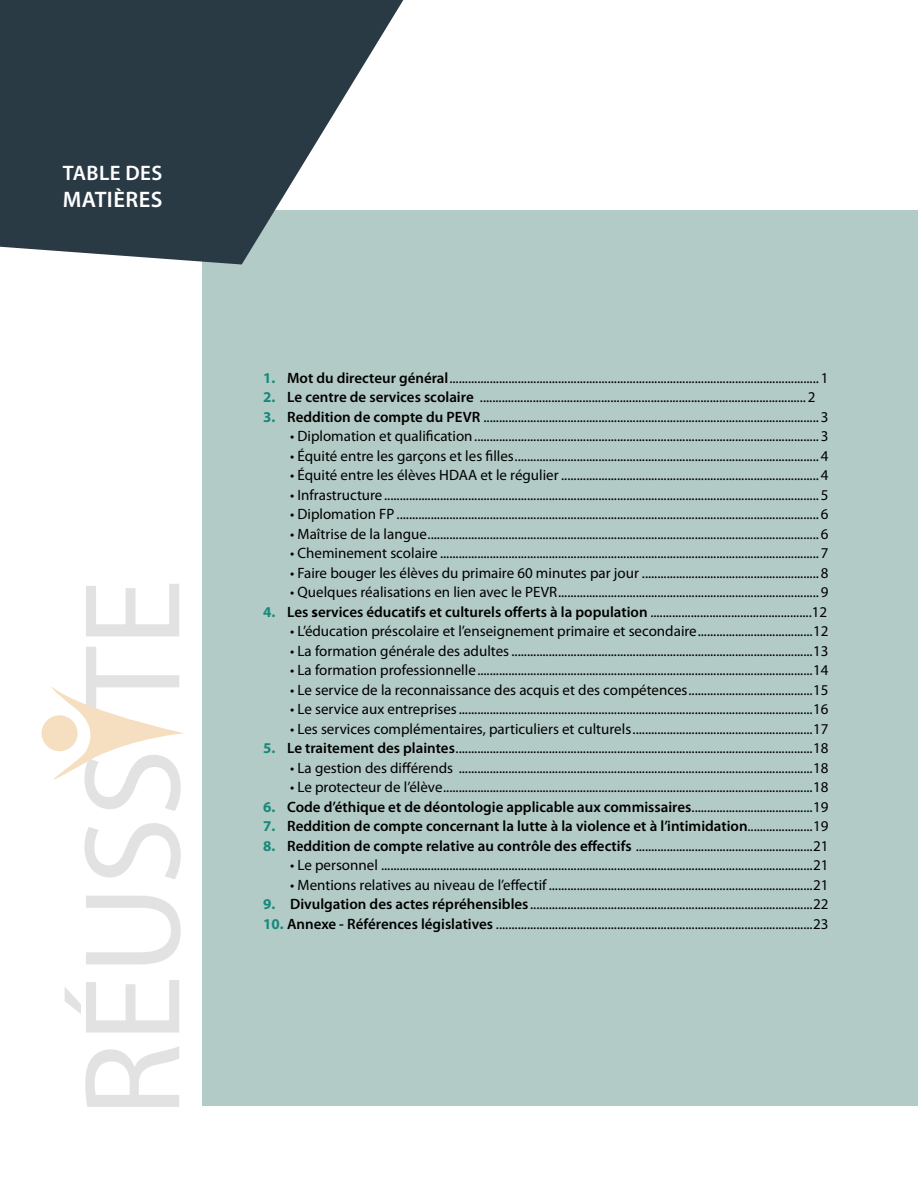
<style>
.page{position:relative;width:918px;height:1188px;background:#fff}
.page>*{position:absolute;margin:0;border:0;box-sizing:border-box;transform-origin:0 0}
.t1{font:600 22.5px "Myriad Pro";letter-spacing:.02em;color:#fff}
.t2{font:600 21px "Myriad Pro";letter-spacing:.02em;color:#fff}
.t3{font:15px "Myriad Pro";color:#000}
.t4{font:600 15px "Myriad Pro";color:#000}
.s1{font-weight:700;color:#158a7b}
.s2{font-weight:600}
.s3{font-weight:700}
.s4{font-weight:400}
</style>
<div class="page">
<div style="left:202px;top:211px;width:716px;height:895px;background:#b3cbc6"></div>
<svg style="left:0;top:0;width:403px;height:265px;fill:#2a3a45"></svg>
<svg style="left:85px;top:1046px;width:94px;height:61px"></svg>
<svg style="left:65px;top:980px;width:114px;height:53px"></svg>
<svg style="left:86px;top:896px;width:95px;height:68px"></svg>
<svg style="left:84px;top:823px;width:97px;height:56px"></svg>
<svg style="left:86px;top:584px;width:93px;height:52px"></svg>
<svg style="left:42px;top:647px;width:142px;height:164px"></svg>
<h2 class="t2" style="left:63px;top:159px;width:101px">TABLE DES</h2>
<h1 class="t1" style="left:63px;top:185px;width:101px">MATIÈRES</h1>
<p class="t3" style="left:263px;top:368px;width:567px"><span class="s1">1.</span> <span class="s2">Mot du directeur général</span>....................................................................................................................... 1</p>
<p class="t3" style="left:263px;top:388px;width:554px"><span class="s1">2.</span> <span class="s2">Le centre de services scolaire</span> ......................................................................................................... 2</p>
<p class="t3" style="left:263px;top:407px;width:567px"><span class="s1">3.</span> <span class="s2">Reddition de compte du PEVR</span> ............................................................................................................ 3</p>
<p class="t3" style="left:290px;top:427px;width:540px">• Diplomation et qualification............................................................................................................... 3</p>
<p class="t3" style="left:290px;top:446px;width:540px">• Équité entre les garçons et les filles.................................................................................................. 4</p>
<p class="t3" style="left:290px;top:466px;width:540px">• Équité entre les élèves HDAA et le régulier ................................................................................... 4</p>
<p class="t3" style="left:290px;top:485px;width:540px">• Infrastructure............................................................................................................................................ 5</p>
<p class="t3" style="left:290px;top:505px;width:540px">• Diplomation FP ........................................................................................................................................ 6</p>
<p class="t3" style="left:290px;top:524px;width:540px">• Maîtrise de la langue.............................................................................................................................. 6</p>
<p class="t3" style="left:290px;top:544px;width:540px">• Cheminement scolaire .......................................................................................................................... 7</p>
<p class="t3" style="left:290px;top:563px;width:540px">• Faire bouger les élèves du primaire 60 minutes par jour ......................................................... 8</p>
<p class="t3" style="left:290px;top:583px;width:540px">• Quelques réalisations en lien avec le PEVR.................................................................................... 9</p>
<p class="t3" style="left:263px;top:602px;width:566px"><span class="s1">4.</span> <span class="s2">Les</span> <span class="s3">s</span><span class="s2">ervices éducatifs et culturels offerts à la population</span> ....................................................12</p>
<p class="t3" style="left:290px;top:622px;width:540px">• L’éducation préscolaire et l’enseignement primaire et secondaire.....................................12</p>
<p class="t3" style="left:290px;top:641px;width:540px">• La formation générale des adultes.................................................................................................13</p>
<p class="t3" style="left:290px;top:661px;width:540px">• La formation professionnelle............................................................................................................14</p>
<p class="t3" style="left:290px;top:680px;width:540px">• Le service de la reconnaissance des acquis et des compétences........................................15</p>
<p class="t3" style="left:290px;top:700px;width:540px">• Le service aux entreprises..................................................................................................................16</p>
<p class="t3" style="left:290px;top:719px;width:540px">• Les services complémentaires, particuliers et culturels..........................................................17</p>
<p class="t3" style="left:263px;top:739px;width:567px"><span class="s1">5.</span> <span class="s2">Le traitement des plaintes</span>...................................................................................................................18</p>
<p class="t3" style="left:290px;top:758px;width:540px">• La gestion des différends ..................................................................................................................18</p>
<p class="t3" style="left:290px;top:778px;width:540px">• Le protecteur de l’élève.......................................................................................................................18</p>
<p class="t4" style="left:263px;top:797px;width:567px"><span class="s1">6.</span> Code d’éthique et de déontologie applicable aux commissaires<span class="s4">.......................................19</span></p>
<p class="t4" style="left:263px;top:817px;width:567px"><span class="s1">7.</span> Reddition de compte concernant la lutte à la violence et à l’intimidation<span class="s4">.....................19</span></p>
<p class="t3" style="left:263px;top:836px;width:567px"><span class="s1">8.</span> <span class="s2">Reddition de compte relative au contrôle des effectifs</span> .........................................................21</p>
<p class="t3" style="left:290px;top:856px;width:540px">• Le personnel ...........................................................................................................................................21</p>
<p class="t3" style="left:290px;top:875px;width:540px">• Mentions relatives au niveau de l’effectif.....................................................................................21</p>
<p class="t3" style="left:263px;top:895px;width:567px"><span class="s1">9.</span> <span class="s2">Divulgation des actes répréhensibles</span>...........................................................................................22</p>
<p class="t3" style="left:263px;top:914px;width:567px"><span class="s1">10.</span> <span class="s2">Annexe - Références législatives</span> ......................................................................................................23</p>
</div>
